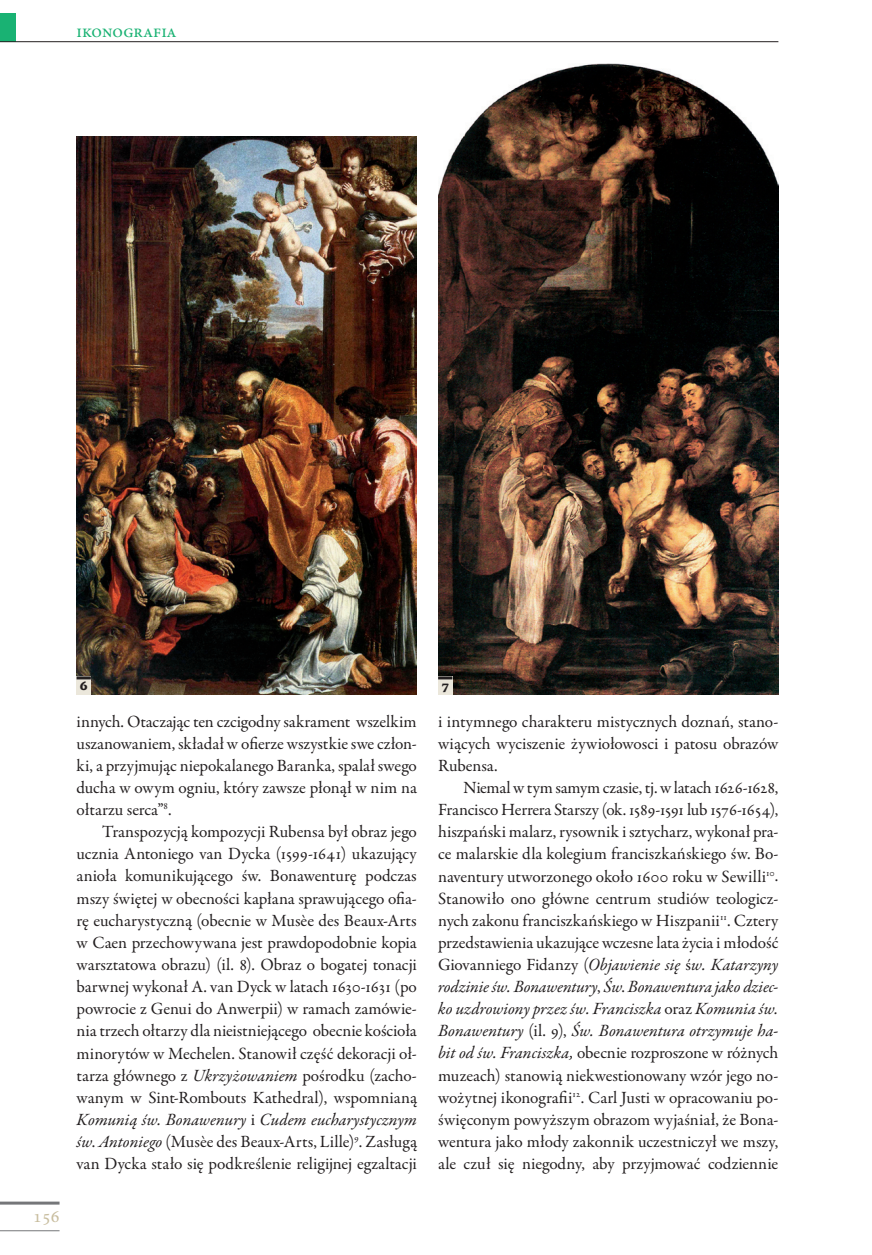
<style>
.page{position:relative;width:872px;height:1255px;background:#fff}
.page>*{position:absolute;margin:0;border:0;box-sizing:border-box;transform-origin:0 0}
.t1{font:18px "Minion Pro";color:#19b273}
.t2{font:18px "Minion Pro";color:#c8bd9e}
.t3{font:17.25px/22px "Garamond Premr Pro";color:#231f20;text-align:justify}
.t4{font:900 12.75px "PF Agora Serif Pro";color:#231f20}
.s1{font-style:italic}
</style>
<div class="page">
<hr style="left:0;top:1201px;width:60px;height:3px;background:#757679">
<hr style="left:0;top:1230px;width:60px;height:1px;background:#757679">
<div style="left:0;top:13px;width:16px;height:29px;background:#19b273"></div>
<hr style="left:0;top:41px;width:778px;height:1px;background:#231f20">
<img style="left:77px;top:137px;width:340px;height:557px">
<div style="left:77px;top:676px;width:14px;height:18px;background:#ebe7db"></div>
<hr style="left:77px;top:676px;width:14px;height:3px;background:#231f20">
<img style="left:438px;top:64px;width:340px;height:630px">
<div style="left:438px;top:676px;width:14px;height:18px;background:#ebe7db"></div>
<hr style="left:438px;top:676px;width:14px;height:3px;background:#231f20">
<p class="t1" style="left:77px;top:20px;width:102px">ikonografia</p>
<p class="t2" style="left:33px;top:1204px;width:28px">156</p>
<p class="t4" style="left:80px;top:677px;width:10px">6</p>
<p class="t4" style="left:442px;top:677px;width:9px">7</p>
<p class="t3" style="left:77px;top:710px;width:342px">innych. Otaczając ten czcigodny sakrament wszelkim uszanowaniem, składał w ofierze wszystkie swe człon&shy;ki, a przyjmując niepokalanego Baranka, spalał swego ducha w owym ogniu, który zawsze płonął w nim na ołtarzu serca”<sup>8</sup>.</p>
<p class="t3" style="left:77px;top:821px;width:342px;text-indent:26px">Transpozycją kompozycji Rubensa był obraz jego ucznia Antoniego van Dycka (1599-1641) ukazujący anioła komunikującego św. Bonawenturę podczas mszy świętej w obecności kapłana sprawującego ofia&shy;rę eucharystyczną (obecnie w Musèe des Beaux-Arts w Caen przechowywana jest prawdopodobnie kopia warsztatowa obrazu) (il. 8). Obraz o bogatej tonacji barwnej wykonał A. van Dyck w latach 1630-1631 (po powrocie z Genui do Anwerpii) w ramach zamówie&shy;nia trzech ołtarzy dla nieistniejącego obecnie kościoła minorytów w Mechelen. Stanowił część dekoracji oł&shy;tarza głównego z <span class="s1">Ukrzyżowaniem</span> pośrodku (zacho&shy;wanym w Sint-Rombouts Kathedral), wspomnianą <span class="s1">Komunią św. Bonawenury</span> i <span class="s1">Cudem eucharystycznym św</span>. <span class="s1">Antoniego</span> (Musèe des Beaux-Arts, Lille)<sup>9</sup>. Zasługą van Dycka stało się podkreślenie religijnej egzaltacji</p>
<p class="t3" style="left:438px;top:710px;width:342px">i intymnego charakteru mistycznych doznań, stano&shy;wiących wyciszenie żywiołowosci i patosu obrazów Rubensa.</p>
<p class="t3" style="left:438px;top:777px;width:342px;text-indent:26px">Niemal wtym samym czasie, tj. wlatach 1626-1628, Francisco Herrera Starszy (ok. 1589-1591 lub 1576-1654), hiszpański malarz, rysownik i sztycharz, wykonał pra&shy;ce malarskie dla kolegium franciszkańskiego św. Bo&shy;naventury utworzonego około 1600 roku w Sewilli<sup>10</sup>.<br>Stanowiło ono główne centrum studiów teologicz&shy;nych zakonu franciszkańskiego w Hiszpanii<sup>11</sup>. Cztery przedstawienia ukazujące wczesne lata życia i młodość Giovanniego Fidanzy (<span class="s1">Objawienie się</span> ś<span class="s1">w. Katarzyny rodzinie św. Bonawentury</span>, <span class="s1">Św</span>. <span class="s1">Bonawentura jako dziec&shy;ko uzdrowiony przez św. Franciszka</span> oraz <span class="s1">Komunia św.<br>Bonawentury</span> (il. 9), <span class="s1">Św. Bonawentura otrzymuje ha&shy;bit od św. Franciszka,</span> obecnie rozproszone w różnych muzeach) stanowią niekwestionowany wzór jego no&shy;wożytnej ikonografii<sup>12</sup>. Carl Justi w opracowaniu po&shy;święconym powyższym obrazom wyjaśniał, że Bona&shy;wentura jako młody zakonnik uczestniczył we mszy, ale czuł się niegodny, aby przyjmować codziennie</p>
</div>
